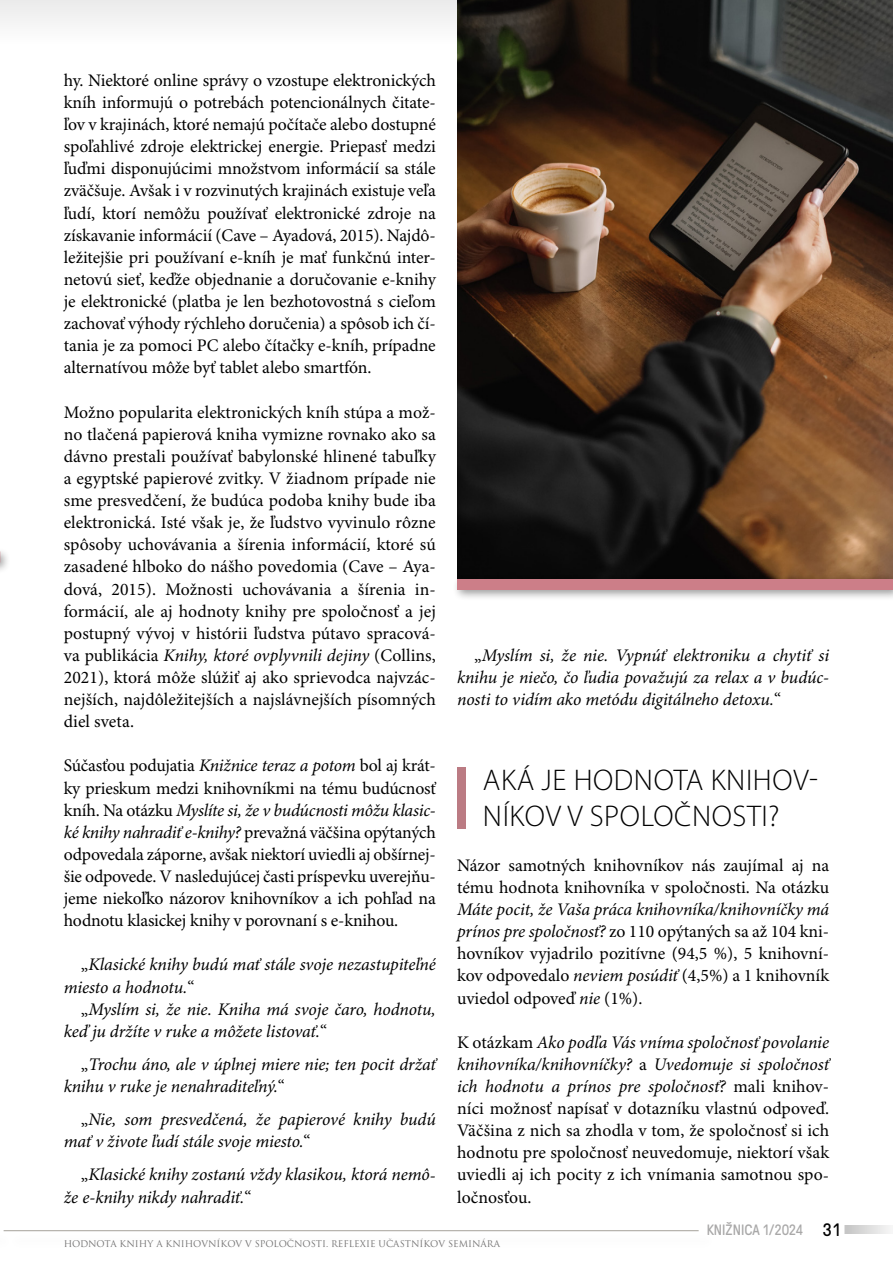
<style>
.page{position:relative;width:893px;height:1263px;background:#fff}
.page>*{position:absolute;margin:0;border:0;box-sizing:border-box;transform-origin:0 0}
.t1{font:300 30px/36px "Myriad Pro";letter-spacing:.02em;color:#000}
.t2{font:17.7px/22px "Minion Pro";color:#000;text-align:justify}
.t3{font:italic 17.7px/22px "Minion Pro";letter-spacing:-.01em;color:#000}
.t4{font:15px "GT Pressura";color:#706f6f}
.t5{font:9px "Trajan Pro";color:#706f6f}
.s1{font-style:italic}
.s2{font-style:normal}
.s3{font-size:18px;color:#000}
</style>
<div class="page">
<hr style="left:0;top:0;width:2px;height:44px;background:#e3e3e3">
<svg style="left:844px;top:1225px;width:46px;height:9px"></svg>
<div style="left:2px;top:0;width:891px;height:44px;background:#f4f4f4"></div>
<hr style="left:4px;top:1230px;width:695px;height:1px;background:#a5a29a">
<img style="left:0;top:0;width:1px;height:552px">
<div style="left:0;top:547px;width:11px;height:27px;background:#000;opacity:.4"></div>
<img style="left:457px;top:0;width:436px;height:574px">
<div style="left:452px;top:574px;width:441px;height:27px;background:#000;opacity:.4"></div>
<div style="left:457px;top:580px;width:436px;height:10px;background:#cc7e88"></div>
<div style="left:457px;top:767px;width:9px;height:61px;background:#bb7b83"></div>
<p class="t2" style="left:64px;top:70px;width:374px">hy. Niektoré online správy o vzostupe elektronických kníh informujú o potrebách potencionálnych čitate&shy;ľov v krajinách, ktoré nemajú počítače alebo dostupné spoľahlivé zdroje elektrickej energie. Priepasť medzi ľuďmi disponujúcimi množstvom informácií sa stále zväčšuje. Avšak i v rozvinutých krajinách existuje veľa ľudí, ktorí nemôžu používať elektronické zdroje na získavanie informácií (Cave – Ayadová, 2015). Najdô&shy;ležitejšie pri používaní e-kníh je mať funkčnú inter&shy;netovú sieť, keďže objednanie a doručovanie e-knihy je elektronické (platba je len bezhotovostná s cieľom zachovať výhody rýchleho doručenia) a spôsob ich čí&shy;tania je za pomoci PC alebo čítačky e-kníh, prípadne alternatívou môže byť tablet alebo smartfón.</p>
<p class="t2" style="left:64px;top:402px;width:374px">Možno popularita elektronických kníh stúpa a mož&shy;no tlačená papierová kniha vymizne rovnako ako sa dávno prestali používať babylonské hlinené tabuľky a egyptské papierové zvitky. V žiadnom prípade nie sme presvedčení, že budúca podoba knihy bude iba elektronická. Isté však je, že ľudstvo vyvinulo rôzne spôsoby uchovávania a šírenia informácií, ktoré sú zasadené hlboko do nášho povedomia (Cave – Aya&shy;dová, 2015). Možnosti uchovávania a šírenia in&shy;formácií, ale aj hodnoty knihy pre spoločnosť a jej postupný vývoj v histórii ľudstva pútavo spracová&shy;va publikácia <span class="s1">Knihy, ktoré ovplyvnili dejiny</span> (Collins, 2021), ktorá môže slúžiť aj ako sprievodca najvzác&shy;nejších, najdôležitejších a najslávnejších písomných diel sveta.</p>
<p class="t2" style="left:64px;top:755px;width:374px">Súčasťou podujatia <span class="s1">Knižnice teraz a potom</span> bol aj krát&shy;ky prieskum medzi knihovníkmi na tému budúcnosť kníh. Na otázku <span class="s1">Myslíte si, že v budúcnosti môžu klasic&shy;ké knihy nahradiť e-knihy?</span> prevažná väčšina opýtaných odpovedala záporne, avšak niektorí uviedli aj obšírnej&shy;šie odpovede. V nasledujúcej časti príspevku uverejňu&shy;jeme niekoľko názorov knihovníkov a ich pohľad na hodnotu klasickej knihy v porovnaní s e-knihou.</p>
<p class="t3" style="left:64px;top:954px;width:374px;text-indent:17px"><span class="s2">„</span>Klasické knihy budú mať stále svoje nezastupiteľné miesto a hodnotu.<span class="s2">“</span></p>
<p class="t3" style="left:64px;top:999px;width:374px;text-indent:17px"><span class="s2">„</span>Myslím si, že nie. Kniha má svoje čaro, hodnotu, keď ju držíte v ruke a môžete listovať.<span class="s2">“</span></p>
<p class="t3" style="left:64px;top:1054px;width:374px;text-indent:17px"><span class="s2">„</span>Trochu áno, ale v úplnej miere nie; ten pocit držať knihu v ruke je nenahraditeľný.<span class="s2">“</span></p>
<p class="t3" style="left:64px;top:1109px;width:374px;text-indent:17px"><span class="s2">„</span>Nie, som presvedčená, že papierové knihy budú mať v živote ľudí stále svoje miesto.<span class="s2">“</span></p>
<p class="t3" style="left:64px;top:1164px;width:374px;text-indent:17px"><span class="s2">„</span>Klasické knihy zostanú vždy klasikou, ktorá nemô&shy;že e-knihy nikdy nahradiť.<span class="s2">“</span></p>
<p class="t3" style="left:457px;top:645px;width:374px;text-align:justify;text-indent:17px"><span class="s2">„</span>Myslím si, že nie. Vypnúť elektroniku a chytiť si knihu je niečo, čo ľudia považujú za relax a v budúc&shy;nosti to vidím ako metódu digitálneho detoxu.<span class="s2">“</span></p>
<h1 class="t1" style="left:483px;top:762px;width:337px">AKÁ JE HODNOTA KNIHOV-<br>NÍKOV V SPOLOČNOSTI?</h1>
<p class="t2" style="left:457px;top:855px;width:374px">Názor samotných knihovníkov nás zaujímal aj na tému hodnota knihovníka v spoločnosti. Na otázku</p>
<p class="t2" style="left:457px;top:899px;width:374px"><span class="s1">Máte pocit, že Vaša práca knihovníka/knihovníčky má prínos pre spoločnosť?</span> zo 110 opýtaných sa až 104 kni&shy;hovníkov vyjadrilo pozitívne (94,5 %), 5 knihovní&shy;kov odpovedalo <span class="s1">neviem posúdiť</span> (4,5%) a 1 knihovník uviedol odpoveď <span class="s1">nie</span> (1%).</p>
<p class="t2" style="left:457px;top:1032px;width:374px">K otázkam <span class="s1">Ako podľa Vás vníma spoločnosť povolanie knihovníka/knihovníčky?</span> a <span class="s1">Uvedomuje si spoločnosť ich hodnotu a prínos pre spoločnosť?</span> mali knihov&shy;níci možnosť napísať v dotazníku vlastnú odpoveď.<br>Väčšina z nich sa zhodla v tom, že spoločnosť si ich hodnotu pre spoločnosť neuvedomuje, niektorí však uviedli aj ich pocity z ich vnímania samotnou spo&shy;ločnosťou.</p>
<p class="t5" style="left:64px;top:1238px;width:438px">HODNOTA KNIHY A KNIHOVNÍKOV V SPOLOČNOSTI. REFLEXIE UČASTNÍKOV SEMINÁRA</p>
<p class="t4" style="left:706px;top:1218px;width:135px">KNIŽNICA 1/2024 <span class="s3">31</span></p>
</div>
